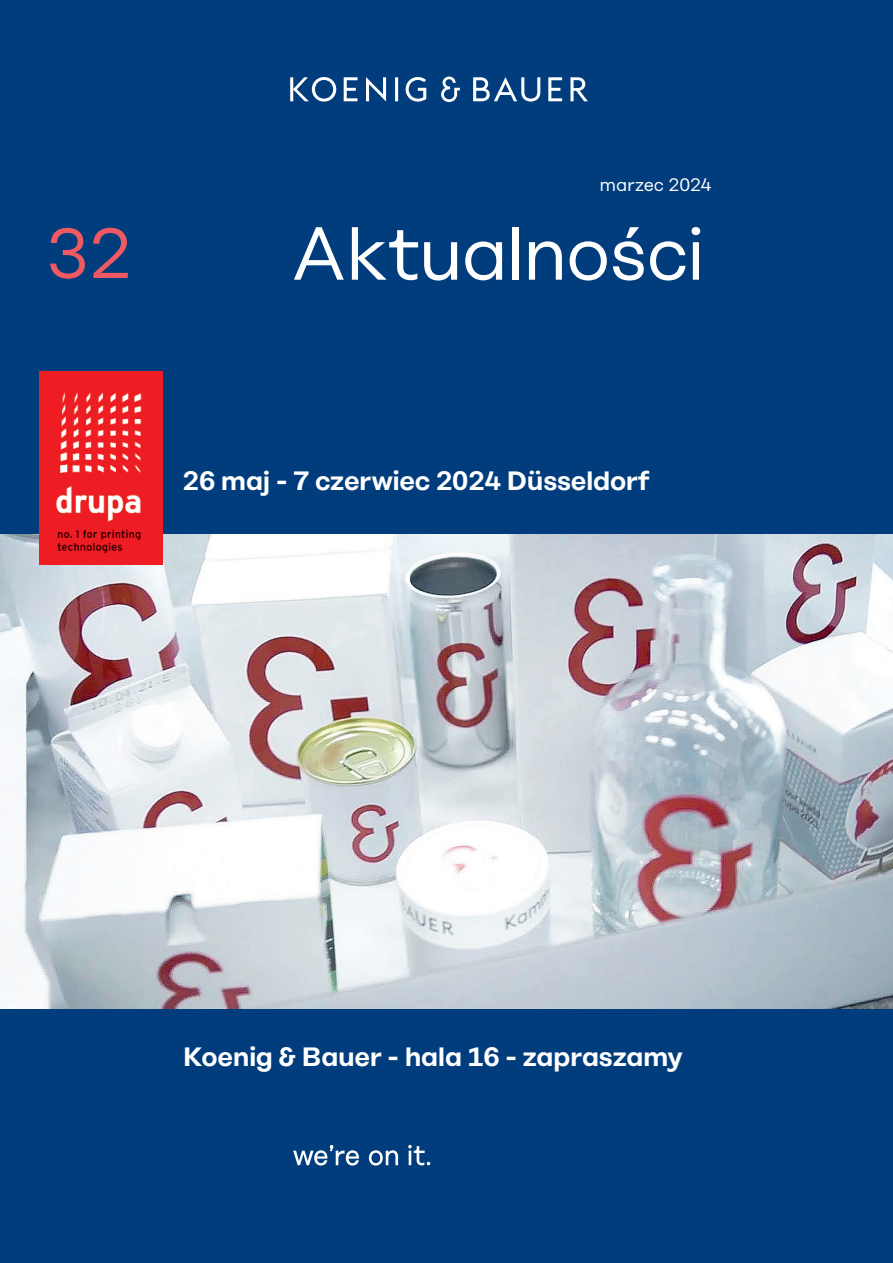
<style>
.page{position:relative;width:893px;height:1263px;background:#013d7d}
.page>*{position:absolute;margin:0;border:0;box-sizing:border-box;transform-origin:0 0}
.HL3___36pt_41_1_Med_blau{font:75px "Koenig&Bauer Type Headline";letter-spacing:-.03em;color:#fff}
.t1{font:70.5px "Koenig&Bauer Type Headline";color:#f05961}
.HL3___36pt_41_1_Med_blau-2{font:600 27px "Koenig&Bauer Type Headline";letter-spacing:-.015em;color:#fff}
.HL3___36pt_41_1_Med_blau-3{font:18px "Koenig&Bauer Type Headline";letter-spacing:-.005em;color:#fff}
</style>
<div class="page">
<svg style="left:293px;top:1145px;width:137px;height:20px"></svg>
<svg style="left:290px;top:77px;width:298px;height:25px"></svg>
<img style="left:0;top:535px;width:893px;height:473px">
<img style="left:40px;top:371px;width:122px;height:194px">
<p class="t1" style="left:47px;top:213px;width:86px">32</p>
<p class="HL3___36pt_41_1_Med_blau-3" style="left:600px;top:175px;width:114px">marzec 2024</p>
<p class="HL3___36pt_41_1_Med_blau" style="left:290px;top:211px;width:417px">Aktualności</p>
<p class="HL3___36pt_41_1_Med_blau-2" style="left:183px;top:464px;width:469px">26 maj - 7 czerwiec 2024 Düsseldorf</p>
<p class="HL3___36pt_41_1_Med_blau-2" style="left:183px;top:1040px;width:502px">Koenig &amp; Bauer - hala 16 - zapraszamy</p>
</div>
